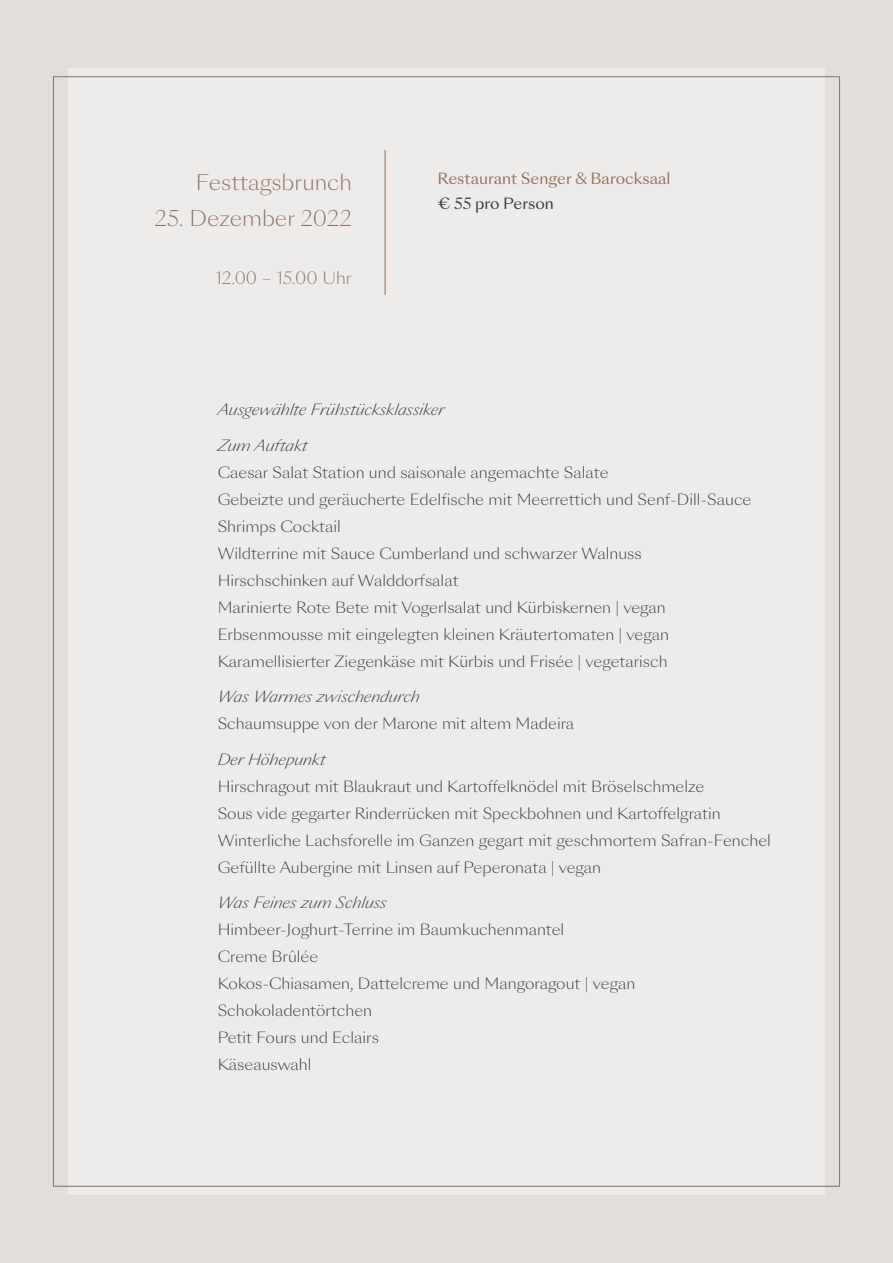
<style>
.page{position:relative;width:893px;height:1263px;background:#e1dedb}
.page>*{position:absolute;margin:0;border:0;box-sizing:border-box;transform-origin:0 0}
.t1{font:300 21px "Sang Bleu Sunrise";color:#916e5a}
.t2{font:300 16.5px "Sang Bleu Sunrise";color:#916e5a}
.t3{font:300 15px/27px "Sang Bleu Sunrise";color:#32363a}
.t4{font:italic 300 15px "Sang Bleu Sunrise";color:#32363a}
.t5{font:15px "Sang Bleu Sunrise";color:#916e5a}
.t6{font:15px "Sang Bleu Sunrise";color:#32363a}
</style>
<div class="page">
<div style="left:68px;top:68px;width:757px;height:1127px;background:#eeecea"></div>
<hr style="left:385px;top:150px;width:1px;height:145px;background:#916e5a">
<h1 class="t1" style="left:196px;top:168px;width:157px">Festtagsbrunch</h1>
<h1 class="t1" style="left:155px;top:204px;width:199px">25. Dezember 2022</h1>
<p class="t2" style="left:216px;top:267px;width:138px">12.00 – 15.00 Uhr</p>
<p class="t5" style="left:437px;top:168px;width:235px">Restaurant Senger &amp; Barocksaal</p>
<p class="t6" style="left:437px;top:193px;width:118px">€ 55 pro Person</p>
<p class="t4" style="left:218px;top:400px;width:228px">Ausgewählte Frühstücksklassiker</p>
<p class="t4" style="left:218px;top:435px;width:91px">Zum Auftakt</p>
<p class="t3" style="left:218px;top:459px;width:535px">Caesar Salat Station und saisonale angemachte Salate<br>Gebeizte und geräucherte Edelfische mit Meerrettich und Senf-Dill-Sauce Shrimps Cocktail<br>Wildterrine mit Sauce Cumberland und schwarzer Walnuss Hirschschinken auf Walddorfsalat<br>Marinierte Rote Bete mit Vogerlsalat und Kürbiskernen | vegan Erbsenmousse mit eingelegten kleinen Kräutertomaten | vegan Karamellisierter Ziegenkäse mit Kürbis und Frisée | vegetarisch</p>
<p class="t4" style="left:218px;top:687px;width:203px">Was Warmes zwischendurch</p>
<p class="t3" style="left:218px;top:711px;width:358px">Schaumsuppe von der Marone mit altem Madeira</p>
<p class="t4" style="left:218px;top:749px;width:109px">Der Höhepunkt</p>
<p class="t3" style="left:218px;top:774px;width:555px">Hirschragout mit Blaukraut und Kartoffelknödel mit Bröselschmelze<br>Sous vide gegarter Rinderrücken mit Speckbohnen und Kartoffelgratin Winterliche Lachsforelle im Ganzen gegart mit geschmortem Safran-Fenchel Gefüllte Aubergine mit Linsen auf Peperonata | vegan</p>
<p class="t4" style="left:218px;top:893px;width:170px">Was Feines zum Schluss</p>
<p class="t3" style="left:218px;top:917px;width:419px">Himbeer-Joghurt-Terrine im Baumkuchenmantel<br>Creme Brûlée<br>Kokos-Chiasamen, Dattelcreme und Mangoragout | vegan<br>Schokoladentörtchen<br>Petit Fours und Eclairs<br>Käseauswahl</p>
</div>
